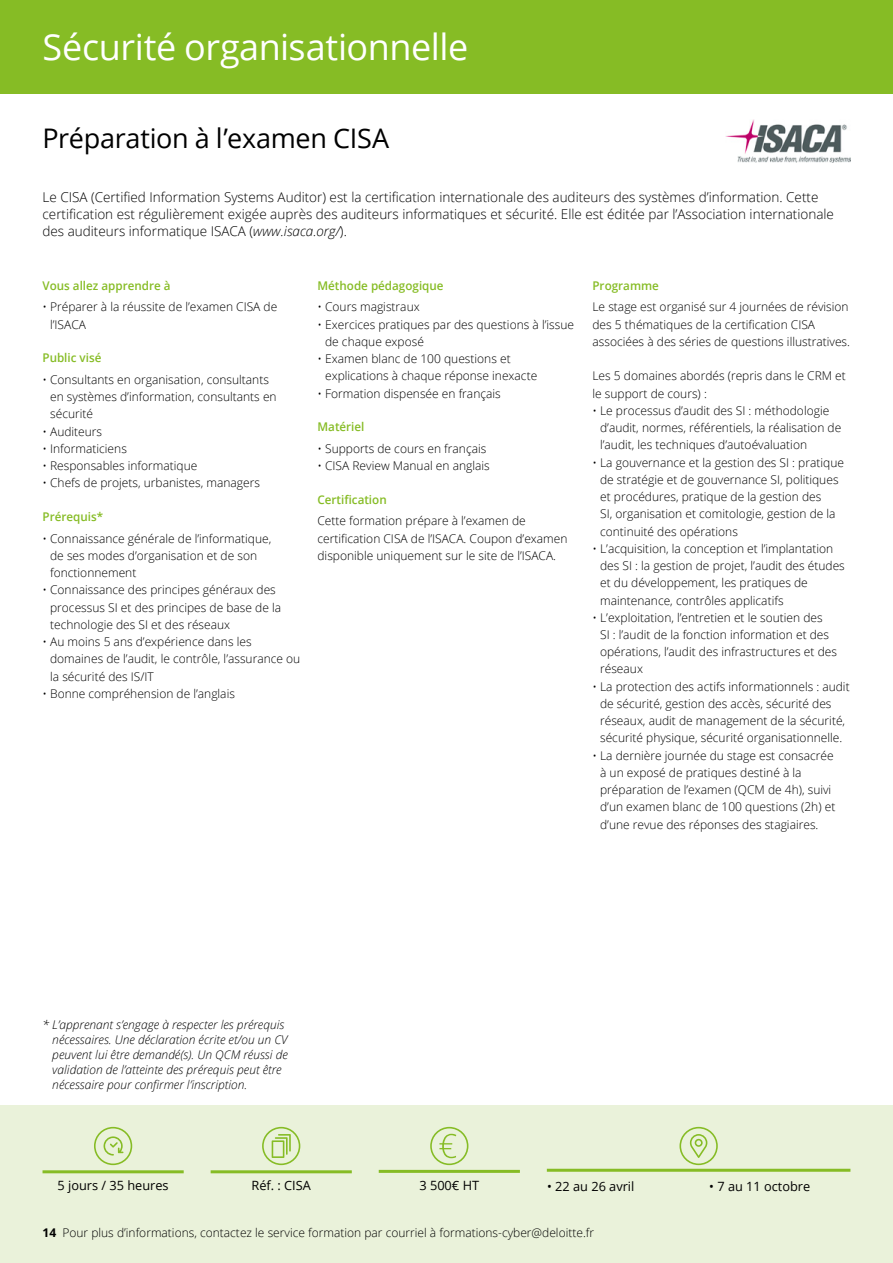
<style>
.page{position:relative;width:893px;height:1263px;background:#fff}
.page>*{position:absolute;margin:0;border:0;box-sizing:border-box;transform-origin:0 0}
.t1{font:36px "Open Sans";letter-spacing:-.015em;color:#fff}
.t2{font:27px "Open Sans";letter-spacing:-.01em;color:#000}
.t3{font:300 13.5px/17.2px "Open Sans";color:#000}
.t4{font:12.75px "Open Sans";color:#000}
.t5{font:300 12px/17.2px "Open Sans";color:#000}
.t6{font:italic 300 12px/15px "Open Sans";color:#000}
.t7{font:600 12px "Open Sans";color:#86bc25}
.s1{font-style:italic}
.s2{font-weight:700}
</style>
<div class="page">
<div style="left:0;top:1106px;width:893px;height:157px;background:#eaf2da"></div>
<div style="left:0;top:0;width:893px;height:94px;background:#86bc25"></div>
<hr style="left:43px;top:1170px;width:141px;height:3px;background:#86bc25">
<svg style="left:94px;top:1127px;width:38px;height:38px"></svg>
<hr style="left:211px;top:1170px;width:141px;height:3px;background:#86bc25">
<svg style="left:262px;top:1127px;width:38px;height:38px"></svg>
<hr style="left:379px;top:1170px;width:141px;height:3px;background:#86bc25">
<svg style="left:430px;top:1127px;width:38px;height:38px"></svg>
<hr style="left:547px;top:1169px;width:303px;height:3px;background:#86bc25">
<svg style="left:679px;top:1127px;width:39px;height:38px"></svg>
<img style="left:725px;top:119px;width:125px;height:44px">
<h1 class="t1" style="left:43px;top:22px;width:427px">Sécurité organisationnelle</h1>
<h1 class="t1" style="left:43px;top:22px;width:176px">Disponible</h1>
<h2 class="t2" style="left:43px;top:120px;width:348px">Préparation à l’examen CISA</h2>
<p class="t3" style="left:43px;top:188px;width:793px">Le CISA (Certified Information Systems Auditor) est la certification internationale des auditeurs des systèmes d’information. Cette certification est régulièrement exigée auprès des auditeurs informatiques et sécurité. Elle est éditée par l’Association internationale des auditeurs informatique ISACA (<span class="s1">www.isaca.org/</span>).</p>
<p class="t7" style="left:43px;top:277px;width:130px">Vous allez apprendre à</p>
<p class="t5" style="left:50px;top:298px;width:229px;text-indent:-8px">• Préparer à la réussite de l’examen CISA de l’ISACA</p>
<p class="t7" style="left:43px;top:350px;width:60px">Public visé</p>
<p class="t5" style="left:50px;top:370px;width:228px;text-indent:-8px">• Consultants en organisation, consultants en systèmes d’information, consultants en sécurité</p>
<p class="t5" style="left:43px;top:422px;width:61px">• Auditeurs</p>
<p class="t5" style="left:43px;top:439px;width:86px">• Informaticiens</p>
<p class="t5" style="left:43px;top:457px;width:156px">• Responsables informatique</p>
<p class="t5" style="left:43px;top:474px;width:219px">• Chefs de projets, urbanistes, managers</p>
<p class="t7" style="left:43px;top:508px;width:62px">Prérequis*</p>
<p class="t5" style="left:50px;top:529px;width:223px;text-indent:-8px">• Connaissance générale de l’informatique, de ses modes d’organisation et de son fonctionnement</p>
<p class="t5" style="left:50px;top:581px;width:232px;text-indent:-8px">• Connaissance des principes généraux des processus SI et des principes de base de la technologie des SI et des réseaux</p>
<p class="t5" style="left:50px;top:633px;width:252px;text-indent:-8px">• Au moins 5 ans d’expérience dans les domaines de l’audit, le contrôle, l’assurance ou la sécurité des IS/IT</p>
<p class="t5" style="left:43px;top:684px;width:194px">• Bonne compréhension de l’anglais</p>
<p class="t7" style="left:317px;top:277px;width:128px">Méthode pédagogique</p>
<p class="t5" style="left:317px;top:298px;width:104px">• Cours magistraux</p>
<p class="t5" style="left:325px;top:315px;width:250px;text-indent:-8px">• Exercices pratiques par des questions à l’issue de chaque exposé</p>
<p class="t5" style="left:325px;top:350px;width:214px;text-indent:-8px">• Examen blanc de 100 questions et explications à chaque réponse inexacte</p>
<p class="t5" style="left:317px;top:384px;width:185px">• Formation dispensée en français</p>
<p class="t7" style="left:317px;top:419px;width:48px">Matériel</p>
<p class="t5" style="left:317px;top:439px;width:170px">• Supports de cours en français</p>
<p class="t5" style="left:317px;top:457px;width:174px">• CISA Review Manual en anglais</p>
<p class="t7" style="left:317px;top:491px;width:71px">Certification</p>
<p class="t5" style="left:317px;top:512px;width:252px">Cette formation prépare à l’examen de certification CISA de l’ISACA. Coupon d’examen disponible uniquement sur le site de l’ISACA.</p>
<p class="t7" style="left:592px;top:277px;width:68px">Programme</p>
<p class="t5" style="left:592px;top:298px;width:259px">Le stage est organisé sur 4 journées de révision des 5 thématiques de la certification CISA associées à des séries de questions illustratives.</p>
<p class="t5" style="left:592px;top:367px;width:255px">Les 5 domaines abordés (repris dans le CRM et le support de cours) :</p>
<p class="t5" style="left:600px;top:401px;width:243px;text-indent:-8px">• Le processus d’audit des SI : méthodologie d’audit, normes, référentiels, la réalisation de l’audit, les techniques d’autoévaluation</p>
<p class="t5" style="left:600px;top:453px;width:245px;text-indent:-8px">• La gouvernance et la gestion des SI : pratique de stratégie et de gouvernance SI, politiques et procédures, pratique de la gestion des<br>SI, organisation et comitologie, gestion de la continuité des opérations</p>
<p class="t5" style="left:600px;top:539px;width:246px;text-indent:-8px">• L’acquisition, la conception et l’implantation des SI : la gestion de projet, l’audit des études et du développement, les pratiques de maintenance, contrôles applicatifs</p>
<p class="t5" style="left:600px;top:608px;width:238px;text-indent:-8px">• L’exploitation, l’entretien et le soutien des<br>SI : l’audit de la fonction information et des opérations, l’audit des infrastructures et des réseaux</p>
<p class="t5" style="left:600px;top:677px;width:251px;text-indent:-8px">• La protection des actifs informationnels : audit de sécurité, gestion des accès, sécurité des réseaux, audit de management de la sécurité, sécurité physique, sécurité organisationnelle.</p>
<p class="t5" style="left:600px;top:746px;width:237px;text-indent:-8px">• La dernière journée du stage est consacrée à un exposé de pratiques destiné à la préparation de l’examen (QCM de 4h), suivi d’un examen blanc de 100 questions (2h) et d’une revue des réponses des stagiaires.</p>
<p class="t6" style="left:52px;top:1016px;width:237px;text-indent:-10px">* L’apprenant s’engage à respecter les prérequis nécessaires. Une déclaration écrite et/ou un CV peuvent lui être demandé(s). Un QCM réussi de validation de l’atteinte des prérequis peut être nécessaire pour confirmer l’inscription.</p>
<p class="t4" style="left:58px;top:1177px;width:113px">5 jours / 35 heures</p>
<p class="t4" style="left:251px;top:1177px;width:61px">Réf. : CISA</p>
<p class="t4" style="left:419px;top:1176px;width:61px">3 500€ HT</p>
<p class="t4" style="left:547px;top:1177px;width:89px">• 22 au 26 avril</p>
<p class="t4" style="left:709px;top:1177px;width:102px">• 7 au 11 octobre</p>
<p class="t5" style="left:43px;top:1224px;width:553px"><span class="s2">14</span> Pour plus d’informations, contactez le service formation par courriel à formations-cyber@deloitte.fr</p>
</div>
